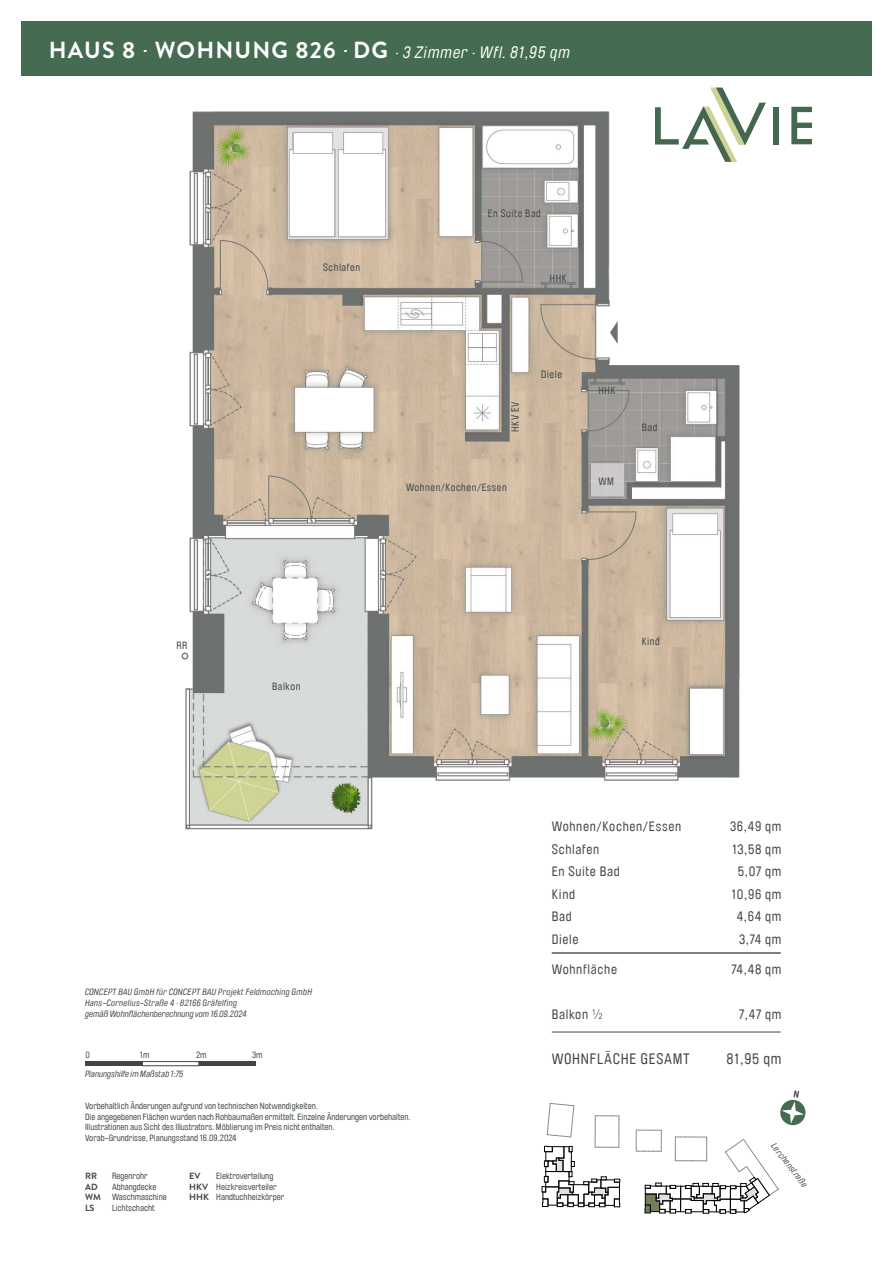
<style>
.page{position:relative;width:893px;height:1263px;background:#fff}
.page>*{position:absolute;margin:0;border:0;box-sizing:border-box;transform-origin:0 0}
.t1{font:italic 16.5px "Brauer Neue";letter-spacing:.05em;color:#fff}
.t2{font:15px "Brauer Neue";letter-spacing:.05em;color:#414646}
.t3{font:13.5px "Brauer Neue";letter-spacing:.05em;color:#414646}
.t4{font:10.5px "Brauer Neue";letter-spacing:.05em;color:#414646}
.t5{font:9px/10.8px "Brauer Neue";color:#414646}
.t6{font:italic 9px/10.8px "Brauer Neue";letter-spacing:.025em;color:#414646}
.t7{font:italic 9px "Brauer Neue";color:#414646}
.t8{font:700 9px "Brandon Grotesque";color:#414646}
.s1{font-family:"Brandon Grotesque";font-weight:700;font-style:normal;font-size:23.25px}
.s2{font-size:25.5px}
.s3{font-family:"DIN Pro";font-weight:300}
.s4{font-family:"Brandon Grotesque";font-weight:700}
</style>
<div class="page">
<div style="left:21px;top:21px;width:851px;height:55px;background:#456b50"></div>
<div style="left:773px;top:107px;width:6px;height:37px;background:#44674f"></div>
<svg style="left:791px;top:107px;width:21px;height:37px"></svg>
<div style="left:85px;top:1061px;width:57px;height:5px;background:#414646"></div>
<div style="left:199px;top:1061px;width:57px;height:5px;background:#414646"></div>
<div style="left:142px;top:1061px;width:57px;height:5px;border:1px solid #414646"></div>
<svg style="left:542px;top:1103px;width:78px;height:104px"></svg>
<img style="left:181px;top:87px;width:596px;height:743px">
<svg style="left:610px;top:321px;width:8px;height:23px"></svg>
<hr style="left:552px;top:953px;width:229px;height:1px;background:#000">
<hr style="left:552px;top:1032px;width:229px;height:1px;background:#414646">
<svg style="left:636px;top:1099px;width:170px;height:115px"></svg>
<h1 class="t1" style="left:49px;top:43px;width:523px"><span class="s1">HAUS 8</span> <span class="s2">·</span> <span class="s1">WOHNUNG 826</span> <span class="s2">·</span> <span class="s1">DG</span> · 3 Zimmer · Wfl. 81,95 qm</h1>
<p class="t4" style="left:323px;top:262px;width:38px">Schlafen</p>
<p class="t4" style="left:488px;top:207px;width:54px">En Suite Bad</p>
<p class="t4" style="left:550px;top:272px;width:19px">HHK</p>
<p class="t4" style="left:509px;top:432px;width:32px;rotate:-90deg">HKV EV</p>
<p class="t4" style="left:406px;top:481px;width:102px">Wohnen/Kochen/Essen</p>
<p class="t4" style="left:541px;top:368px;width:22px">Diele</p>
<p class="t4" style="left:598px;top:384px;width:19px">HHK</p>
<p class="t4" style="left:598px;top:475px;width:17px">WM</p>
<p class="t4" style="left:642px;top:421px;width:17px">Bad</p>
<p class="t4" style="left:176px;top:640px;width:12px">RR</p>
<p class="t4" style="left:272px;top:680px;width:30px">Balkon</p>
<p class="t6" style="left:85px;top:987px;width:229px">CONCEPT BAU GmbH für CONCEPT BAU Projekt Feldmoching GmbH<br>Hans-Cornelius-Straße 4 · 82166 Gräfelfing</p>
<p class="t7" style="left:85px;top:1009px;width:163px">gemäß Wohnflächenberechnung vom 16.09.2024</p>
<p class="t5" style="left:85px;top:1049px;width:6px">0</p>
<p class="t5" style="left:140px;top:1049px;width:11px">1m</p>
<p class="t5" style="left:196px;top:1049px;width:12px">2m</p>
<p class="t5" style="left:252px;top:1049px;width:12px">3m</p>
<p class="t7" style="left:85px;top:1069px;width:100px">Planungshilfe im Maßstab 1:75</p>
<p class="t4" style="left:642px;top:635px;width:20px">Kind</p>
<h3 class="t3" style="left:552px;top:819px;width:131px">Wohnen/Kochen/Essen</h3>
<h3 class="t3" style="left:730px;top:819px;width:53px">36,49 qm</h3>
<h3 class="t3" style="left:552px;top:841px;width:49px">Schlafen</h3>
<h3 class="t3" style="left:732px;top:841px;width:51px">13,58 qm</h3>
<h3 class="t3" style="left:552px;top:864px;width:70px">En Suite Bad</h3>
<h3 class="t3" style="left:738px;top:864px;width:45px">5,07 qm</h3>
<h3 class="t3" style="left:552px;top:886px;width:25px">Kind</h3>
<h3 class="t3" style="left:731px;top:886px;width:51px">10,96 qm</h3>
<h3 class="t3" style="left:552px;top:909px;width:22px">Bad</h3>
<h3 class="t3" style="left:737px;top:909px;width:46px">4,64 qm</h3>
<h3 class="t3" style="left:552px;top:931px;width:28px">Diele</h3>
<h3 class="t3" style="left:739px;top:931px;width:44px">3,74 qm</h3>
<h3 class="t3" style="left:552px;top:961px;width:67px">Wohnfläche</h3>
<h3 class="t3" style="left:732px;top:961px;width:51px">74,48 qm</h3>
<h3 class="t3" style="left:552px;top:1006px;width:53px">Balkon <span class="s3">½</span></h3>
<h3 class="t3" style="left:739px;top:1006px;width:44px">7,47 qm</h3>
<h2 class="t2" style="left:552px;top:1050px;width:140px">WOHNFLÄCHE GESAMT</h2>
<h2 class="t2" style="left:726px;top:1050px;width:57px">81,95 qm</h2>
<p class="t5" style="left:85px;top:1100px;width:327px">Vorbehaltlich Änderungen aufgrund von technischen Notwendigkeiten.<br>Die angegebenen Flächen wurden nach Rohbaumaßen ermittelt. Einzelne Änderungen vorbehalten.<br>Illustrationen aus Sicht des Illustrators. Möblierung im Preis nicht enthalten.<br>Vorab-Grundrisse, Planungsstand 16.09.2024</p>
<p class="t8" style="left:85px;top:1169px;width:13px">RR</p>
<p class="t5" style="left:112px;top:1170px;width:37px">Regenrohr</p>
<p class="t8" style="left:85px;top:1180px;width:14px">AD</p>
<p class="t5" style="left:85px;top:1181px;width:83px;text-indent:27px">Abhangdecke<br><span class="s4">WM</span> Waschmaschine</p>
<p class="t8" style="left:85px;top:1202px;width:11px">LS</p>
<p class="t5" style="left:112px;top:1203px;width:44px">Lichtschacht</p>
<p class="t5" style="left:189px;top:1170px;width:96px;text-indent:27px">Elektroverteilung<br><span class="s4">HKV</span> Heizkreisverteiler<br><span class="s4">HHK</span> Handtuchheizkörper</p>
<p class="t8" style="left:189px;top:1169px;width:13px">EV</p>
<p class="t6" style="left:777px;top:1141px;width:54px;rotate:52deg">Lerchenstraße</p>
</div>
